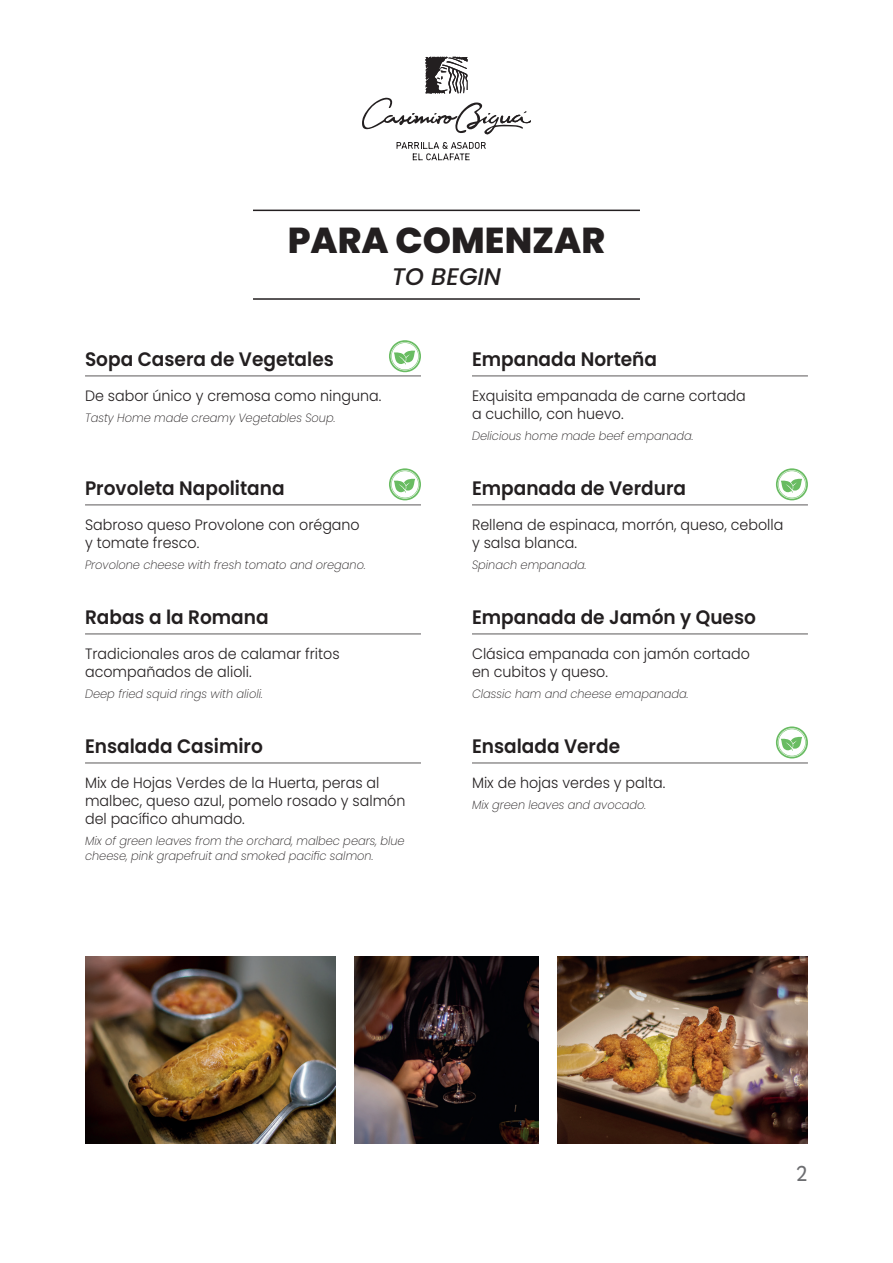
<style>
.page{position:relative;width:893px;height:1263px;background:#fff}
.page>*{position:absolute;margin:0;border:0;box-sizing:border-box;transform-origin:0 0}
.t1{font:800 36px "Poppins";color:#231f20}
.t2{font:italic 500 24px "Poppins";color:#231f20}
.t3{font:500 21px "Livvic";color:#6c6d70;scale:.95 1}
.t4{font:600 19.5px "Poppins";color:#231f20;scale:.95 1}
.t5{font:300 15px/18px "Poppins";color:#231f20;scale:.95 1}
.t6{font:italic 200 12px/14.4px "Poppins";color:#231f20;scale:.95 1}
</style>
<div class="page">
<svg style="left:397px;top:142px;width:89px;height:18px"></svg>
<svg style="left:362px;top:57px;width:169px;height:78px"></svg>
<hr style="left:253px;top:298px;width:387px;height:2px;background:#231f20">
<hr style="left:253px;top:210px;width:387px;height:1px;background:#231f20">
<img style="left:354px;top:957px;width:185px;height:187px">
<img style="left:557px;top:957px;width:251px;height:187px">
<img style="left:85px;top:957px;width:251px;height:187px">
<hr style="left:85px;top:375px;width:336px;height:2px;background:#231f20">
<hr style="left:472px;top:375px;width:336px;height:2px;background:#231f20">
<hr style="left:85px;top:504px;width:336px;height:2px;background:#231f20">
<hr style="left:85px;top:633px;width:336px;height:2px;background:#231f20">
<hr style="left:85px;top:762px;width:336px;height:2px;background:#231f20">
<hr style="left:472px;top:633px;width:336px;height:2px;background:#231f20">
<hr style="left:472px;top:504px;width:336px;height:2px;background:#231f20">
<hr style="left:472px;top:762px;width:336px;height:2px;background:#231f20">
<svg style="left:389px;top:340px;width:32px;height:32px"></svg>
<svg style="left:389px;top:468px;width:32px;height:32px"></svg>
<svg style="left:776px;top:726px;width:32px;height:32px"></svg>
<svg style="left:776px;top:468px;width:32px;height:32px"></svg>
<h1 class="t1" style="left:288px;top:220px;width:319px">PARA COMENZAR</h1>
<h2 class="t2" style="left:392px;top:263px;width:111px">TO BEGIN</h2>
<h3 class="t4" style="left:85px;top:347px;width:263px">Sopa Casera de Vegetales</h3>
<p class="t5" style="left:85px;top:387px;width:313px">De sabor único y cremosa como ninguna.</p>
<p class="t6" style="left:85px;top:411px;width:265px">Tasty Home made creamy Vegetables Soup.</p>
<h3 class="t4" style="left:472px;top:347px;width:196px">Empanada Norteña</h3>
<p class="t5" style="left:472px;top:387px;width:290px">Exquisita empanada de carne cortada a cuchillo, con huevo.</p>
<p class="t6" style="left:472px;top:429px;width:235px">Delicious home made beef empanada.</p>
<h3 class="t4" style="left:85px;top:476px;width:212px">Provoleta Napolitana</h3>
<h3 class="t4" style="left:472px;top:476px;width:227px">Empanada de Verdura</h3>
<p class="t5" style="left:85px;top:516px;width:291px">Sabroso queso Provolone con orégano y tomate fresco.</p>
<p class="t5" style="left:472px;top:516px;width:329px">Rellena de espinaca, morrón, queso, cebolla y salsa blanca.</p>
<p class="t6" style="left:85px;top:558px;width:297px">Provolone cheese with fresh tomato and oregano.</p>
<p class="t6" style="left:472px;top:558px;width:122px">Spinach empanada.</p>
<h3 class="t4" style="left:85px;top:605px;width:195px">Rabas a la Romana</h3>
<h3 class="t4" style="left:472px;top:605px;width:300px">Empanada de Jamón y Queso</h3>
<p class="t5" style="left:85px;top:645px;width:270px">Tradicionales aros de calamar fritos acompañados de alioli.</p>
<p class="t5" style="left:472px;top:645px;width:294px">Clásica empanada con jamón cortado en cubitos y queso.</p>
<p class="t6" style="left:85px;top:687px;width:189px">Deep fried squid rings with alioli.</p>
<p class="t6" style="left:472px;top:687px;width:229px">Classic ham and cheese emapanada.</p>
<h3 class="t4" style="left:85px;top:734px;width:189px">Ensalada Casimiro</h3>
<h3 class="t4" style="left:472px;top:734px;width:157px">Ensalada Verde</h3>
<p class="t5" style="left:85px;top:774px;width:339px">Mix de Hojas Verdes de la Huerta, peras al malbec, queso azul, pomelo rosado y salmón del pacífico ahumado.</p>
<p class="t5" style="left:472px;top:774px;width:205px">Mix de hojas verdes y palta.</p>
<p class="t6" style="left:472px;top:798px;width:185px">Mix green leaves and avocado.</p>
<p class="t6" style="left:85px;top:834px;width:338px">Mix of green leaves from the orchard, malbec pears, blue cheese, pink grapefruit and smoked pacific salmon.</p>
<h3 class="t3" style="left:796px;top:1158px;width:14px">2</h3>
</div>
